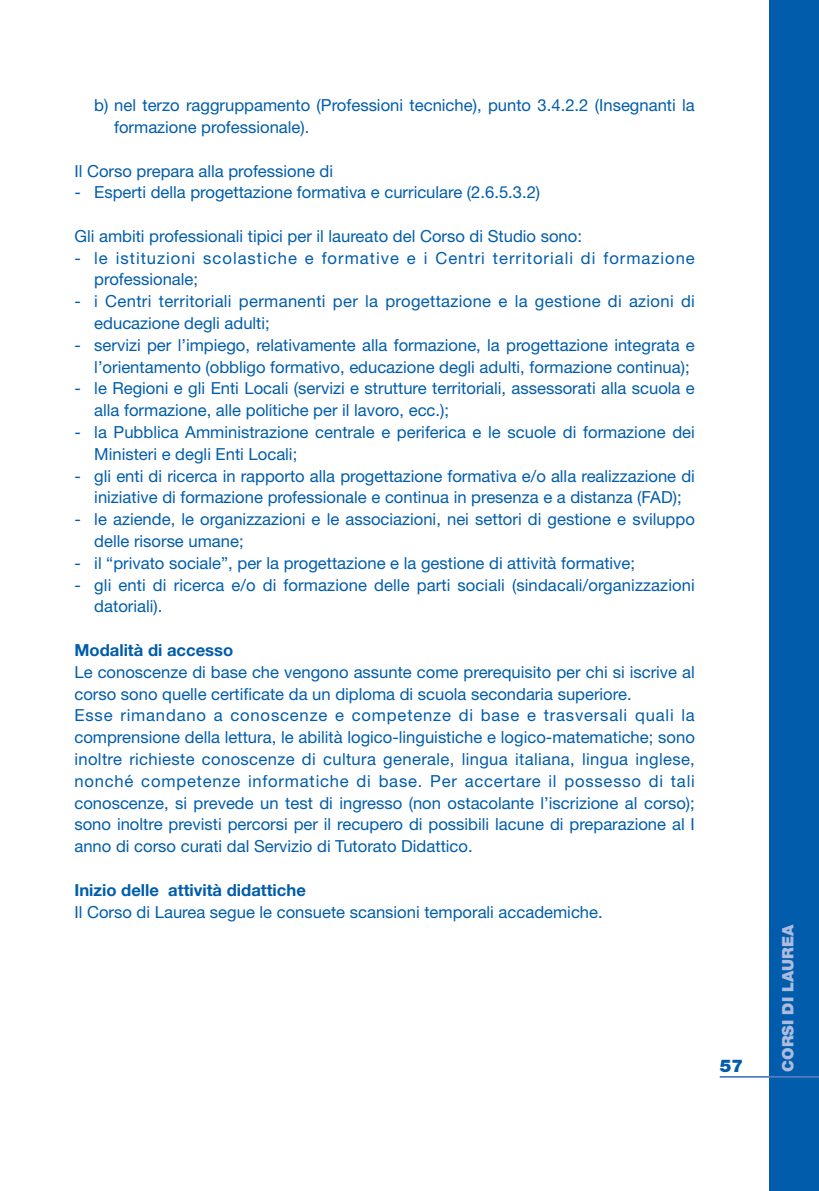
<style>
.page{position:relative;width:819px;height:1191px;background:#fff}
.page>*{position:absolute;margin:0;border:0;box-sizing:border-box;transform-origin:0 0}
.t1{font:900 17.5px "Helvetica Neue";color:#015dab}
.t2{font:16.62px/21.7px "Helvetica Neue";color:#015dab}
.t3{font:16.62px/21.9px "Helvetica Neue";letter-spacing:.02em;color:#015dab}
.t4{font:16.62px/21.9px "Helvetica Neue";letter-spacing:.06em;color:#015dab}
.t5{font:700 16.62px "Helvetica Neue";color:#015dab}
.t6{font:900 15.75px "Helvetica Neue";color:#adbcde}
</style>
<div class="page">
<div style="left:769px;top:0;width:50px;height:1191px;background:#015dab"></div>
<hr style="left:719px;top:1076px;width:100px;height:1px;background:#517dbd">
<p class="t2" style="left:114px;top:96px;width:582px;text-indent:-20px">b) nel terzo raggruppamento (Professioni tecniche), punto 3.4.2.2 (Insegnanti la formazione professionale).</p>
<p class="t2" style="left:74px;top:161px;width:260px">Il Corso prepara alla professione di</p>
<p class="t2" style="left:74px;top:183px;width:467px">- Esperti della progettazione formativa e curriculare (2.6.5.3.2)</p>
<p class="t2" style="left:74px;top:227px;width:509px">Gli ambiti professionali tipici per il laureato del Corso di Studio sono:</p>
<p class="t4" style="left:94px;top:248px;width:602px;text-indent:-20px">- le istituzioni scolastiche e formative e i Centri territoriali di formazione professionale;</p>
<p class="t3" style="left:94px;top:292px;width:602px;text-indent:-20px">- i Centri territoriali permanenti per la progettazione e la gestione di azioni di educazione degli adulti;</p>
<p class="t2" style="left:94px;top:336px;width:602px;text-indent:-20px">- servizi per l’impiego, relativamente alla formazione, la progettazione integrata e l’orientamento (obbligo formativo, educazione degli adulti, formazione continua);</p>
<p class="t2" style="left:94px;top:379px;width:602px;text-indent:-20px">- le Regioni e gli Enti Locali (servizi e strutture territoriali, assessorati alla scuola e alla formazione, alle politiche per il lavoro, ecc.);</p>
<p class="t2" style="left:94px;top:423px;width:602px;text-indent:-20px">- la Pubblica Amministrazione centrale e periferica e le scuole di formazione dei<br>Ministeri e degli Enti Locali;</p>
<p class="t2" style="left:74px;top:466px;width:622px;text-align:center">- gli enti di ricerca in rapporto alla progettazione formativa e/o alla realizzazione di iniziative di formazione professionale e continua in presenza e a distanza (FAD);</p>
<p class="t2" style="left:94px;top:510px;width:602px;text-indent:-20px">- le aziende, le organizzazioni e le associazioni, nei settori di gestione e sviluppo delle risorse umane;</p>
<p class="t2" style="left:74px;top:553px;width:562px">- il “privato sociale”, per la progettazione e la gestione di attività formative;</p>
<p class="t2" style="left:94px;top:575px;width:602px;text-indent:-20px">- gli enti di ricerca e/o di formazione delle parti sociali (sindacali/organizzazioni datoriali).</p>
<p class="t5" style="left:74px;top:644px;width:160px">Modalità di accesso</p>
<p class="t2" style="left:74px;top:662px;width:622px">Le conoscenze di base che vengono assunte come prerequisito per chi si iscrive al corso sono quelle certificate da un diploma di scuola secondaria superiore.<br>Esse rimandano a conoscenze e competenze di base e trasversali quali la comprensione della lettura, le abilità logico-linguistiche e logico-matematiche; sono inoltre richieste conoscenze di cultura generale, lingua italiana, lingua inglese, nonché competenze informatiche di base. Per accertare il possesso di tali conoscenze, si prevede un test di ingresso (non ostacolante l’iscrizione al corso); sono inoltre previsti percorsi per il recupero di possibili lacune di preparazione al I anno di corso curati dal Servizio di Tutorato Didattico.</p>
<p class="t5" style="left:74px;top:884px;width:233px">Inizio delle attività didattiche</p>
<p class="t2" style="left:74px;top:902px;width:529px">Il Corso di Laurea segue le consuete scansioni temporali accademiche.</p>
<p class="t1" style="left:719px;top:1059px;width:25px">57</p>
<p class="t6" style="left:782px;top:1071px;width:149px;rotate:-90deg">CORSI DI LAUREA</p>
</div>
